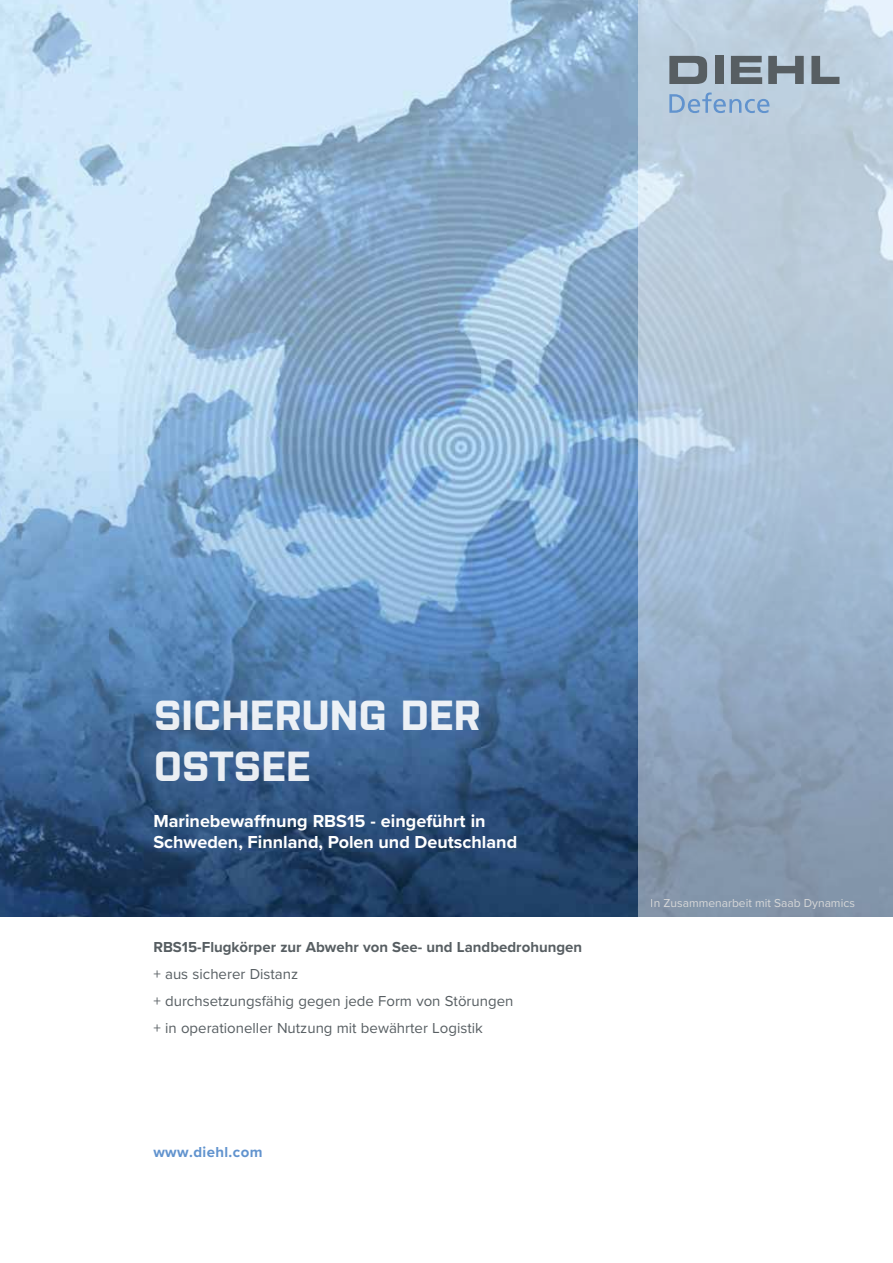
<style>
.page{position:relative;width:893px;height:1263px;background:#fff}
.page>*{position:absolute;margin:0;border:0;box-sizing:border-box;transform-origin:0 0}
.t1{font:700 42px/51px "Purista";color:#fff}
.t2{font:700 18px/21px "Proxima Nova";color:#fff}
.t3{font:15px/27px "Proxima Nova";color:#575e62}
.t4{font:700 15px "Proxima Nova";color:#575e62}
.t5{font:700 15px "Proxima Nova";letter-spacing:.025em;color:#6193ce}
.t6{font:12px "Proxima Nova";color:#dadada}
</style>
<div class="page">
<img style="left:0;top:0;width:638px;height:917px">
<svg style="left:638px;top:0;width:255px;height:917px;background:#a6bace"></svg>
<svg style="left:669px;top:56px;width:38px;height:28px"></svg>
<div style="left:715px;top:56px;width:8px;height:28px;background:#575e62"></div>
<svg style="left:731px;top:56px;width:31px;height:28px"></svg>
<svg style="left:768px;top:56px;width:36px;height:28px"></svg>
<svg style="left:811px;top:56px;width:28px;height:28px"></svg>
<svg style="left:669px;top:93px;width:100px;height:20px;background:#a0bcd8"></svg>
<h1 class="t1" style="left:153px;top:686px;width:329px">SICHERUNG DER<br>OSTSEE</h1>
<p class="t2" style="left:153px;top:810px;width:365px">Marinebewaffnung RBS15 - eingeführt in<br>Schweden, Finnland, Polen und Deutschland</p>
<p class="t4" style="left:153px;top:936px;width:430px">RBS15-Flugkörper zur Abwehr von See- und Landbedrohungen</p>
<p class="t3" style="left:153px;top:960px;width:361px">+ aus sicherer Distanz<br>+ durchsetzungsfähig gegen jede Form von Störungen + in operationeller Nutzung mit bewährter Logistik</p>
<p class="t5" style="left:153px;top:1140px;width:111px">www.diehl.com</p>
<p class="t6" style="left:651px;top:893px;width:205px">In Zusammenarbeit mit Saab Dynamics</p>
</div>
